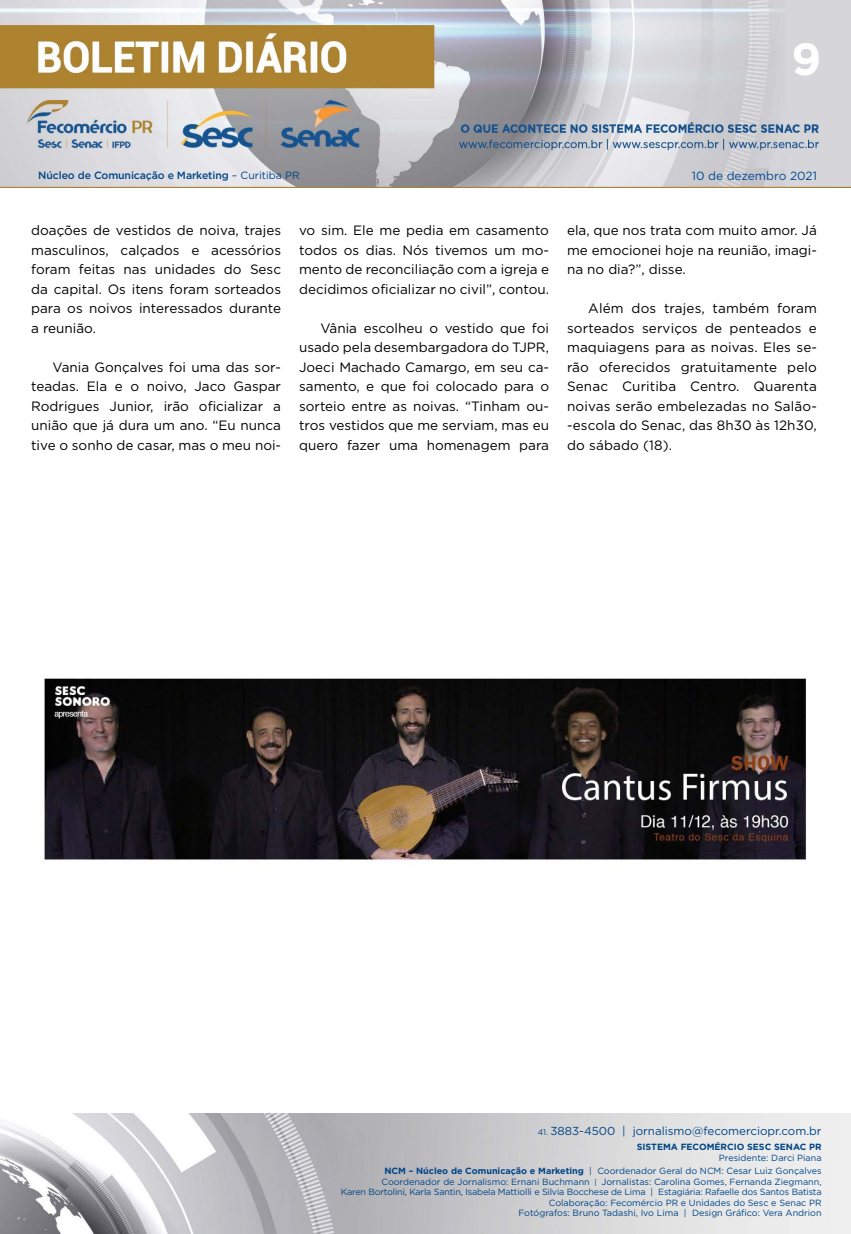
<style>
.page{position:relative;width:851px;height:1234px;background:#fff}
.page>*{position:absolute;margin:0;border:0;box-sizing:border-box;transform-origin:0 0}
.t1{font:700 45px "Gotham";color:#fff}
.t2{font:13.5px/19.5px "Gotham";color:#000;text-align:justify}
.t3{font:11.85px "Gotham";color:#004a93}
.t4{font:11.55px "Gotham";color:#004587}
.t5{font:500 10.5px "Gotham";letter-spacing:-.01em;color:#004587}
.t6{font:9px/10.5px "Gotham";color:#004587;text-align:right}
.t7{font:700 9px "Gotham";color:#004587}
.s1{font-weight:400}
.s2{font-size:8.25px}
.s3{font-weight:700}
.s4{font-size:7.65px}
</style>
<div class="page">
<img style="left:0;top:0;width:850px;height:188px">
<img style="left:0;top:1113px;width:850px;height:120px">
<img style="left:41px;top:678px;width:765px;height:182px">
<h1 class="t1" style="left:791px;top:29px;width:31px">9</h1>
<p class="t5" style="left:38px;top:168px;width:263px">Núcleo de Comunicação e Marketing <span class="s1">– Curitiba PR</span></p>
<p class="t3" style="left:691px;top:168px;width:127px">10 de dezembro 2021</p>
<p class="t2" style="left:31px;top:220px;width:251px">doações de vestidos de noiva, trajes masculinos, calçados e acessórios foram feitas nas unidades do Sesc da capital. Os itens foram sorteados para os noivos interessados durante a reunião.</p>
<p class="t2" style="left:31px;top:357px;width:251px;text-indent:21px">Vania Gonçalves foi uma das sor&shy;teadas. Ela e o noivo, Jaco Gaspar Rodrigues Junior, irão oficializar a união que já dura um ano. “Eu nunca tive o sonho de casar, mas o meu noi-</p>
<p class="t2" style="left:299px;top:220px;width:251px">vo sim. Ele me pedia em casamento todos os dias. Nós tivemos um mo&shy;mento de reconciliação com a igreja e decidimos oficializar no civil”, contou.</p>
<p class="t2" style="left:299px;top:318px;width:251px;text-indent:21px">Vânia escolheu o vestido que foi usado pela desembargadora do TJPR, Joeci Machado Camargo, em seu ca&shy;samento, e que foi colocado para o sorteio entre as noivas. “Tinham ou&shy;tros vestidos que me serviam, mas eu quero fazer uma homenagem para</p>
<p class="t2" style="left:567px;top:220px;width:251px">ela, que nos trata com muito amor. Já me emocionei hoje na reunião, imagi&shy;na no dia?”, disse.</p>
<p class="t2" style="left:567px;top:298px;width:251px;text-indent:21px">Além dos trajes, também foram sorteados serviços de penteados e maquiagens para as noivas. Eles se&shy;rão oferecidos gratuitamente pelo Senac Curitiba Centro. Quarenta noivas serão embelezadas no Salão--escola do Senac, das 8h30 às 12h30, do sábado (18).</p>
<p class="t4" style="left:537px;top:1123px;width:285px"><span class="s2">41.</span> 3883-4500 | jornalismo@fecomerciopr.com.br</p>
<p class="t7" style="left:636px;top:1140px;width:186px">SISTEMA FECOMÉRCIO SESC SENAC PR</p>
<p class="t6" style="left:384px;top:1150px;width:438px;line-height:13.5px">Presidente: Darci Piana<br><span class="s3">NCM – Núcleo de Comunicação e Marketing</span> | Coordenador Geral do NCM: Cesar Luiz Gonçalves</p>
<p class="t6" style="left:341px;top:1175px;width:482px">Coordenador de Jornalismo: Ernani Buchmann <span class="s4">|</span> Jornalistas: Carolina Gomes, Fernanda Ziegmann,<br>Karen Bortolini, Karla Santin, Isabela Mattiolli e Silvia Bocchese de Lima | Estagiária: Rafaelle dos Santos Batista Colaboração: Fecomércio PR e Unidades do Sesc e Senac PR<br>Fotógrafos: Bruno Tadashi, Ivo Lima | Design Gráfico: Vera Andrion</p>
</div>
